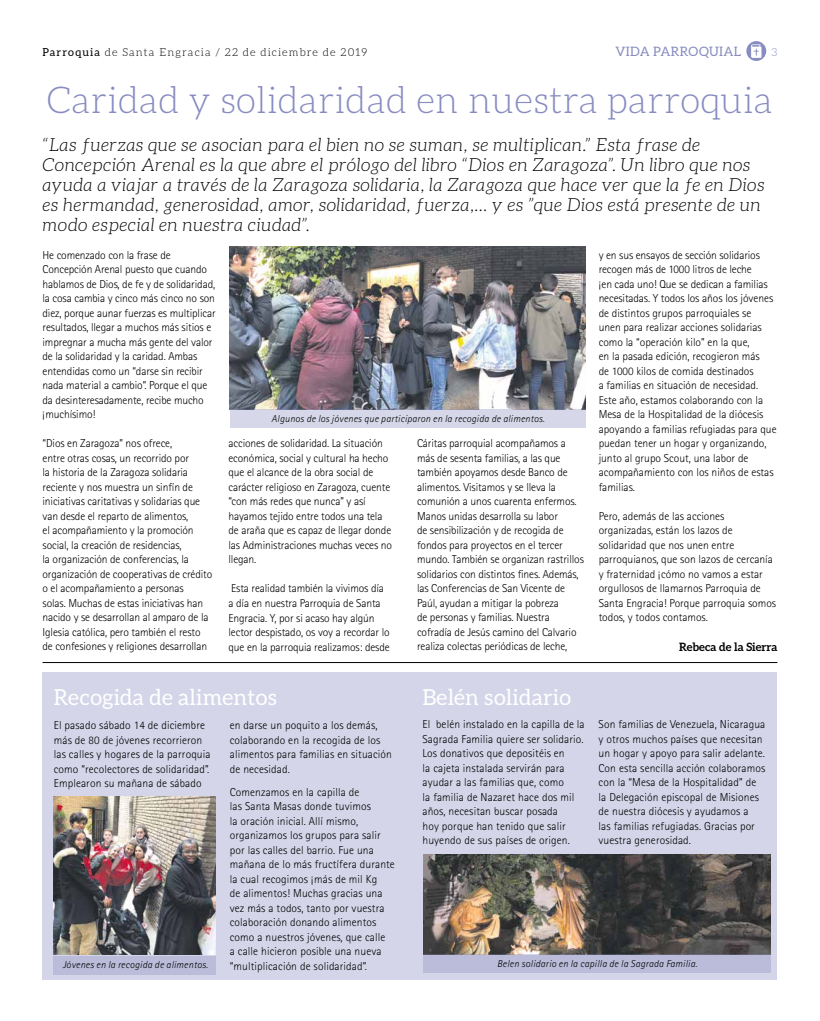
<style>
.page{position:relative;width:820px;height:1021px;background:#fff}
.page>*{position:absolute;margin:0;border:0;box-sizing:border-box;transform-origin:0 0}
.t1{font:300 37px "Aleo";letter-spacing:.01em;color:#888cc0}
.t2{font:22px "Aleo";letter-spacing:.01em;color:#fff}
.t3{font:italic 300 18px/20px "Aleo";letter-spacing:.025em;color:#000}
.t4{font:13px "Aleo";letter-spacing:.025em;color:#888cc0}
.t5{font:300 11.5px/14.5px "Rotis Sans Serif";letter-spacing:-.01em;color:#000}
.t6{font:300 11.5px/14.5px "Rotis Sans Serif";letter-spacing:.01em;color:#000}
.t7{font:700 11.5px "Aleo";color:#000}
.t8{font:300 11px "Aleo";letter-spacing:.1em;color:#000}
.t9{font:300 11px "Aleo";color:#888cc0}
.t10{font:italic 300 10px "Rotis Sans Serif";letter-spacing:.025em;color:#000}
.s1{font-weight:400}
</style>
<div class="page">
<div style="left:43px;top:672px;width:734px;height:307px;background:#d4d5e8"></div>
<svg style="left:746px;top:41px;width:19px;height:20px"></svg>
<img style="left:230px;top:247px;width:355px;height:162px">
<div style="left:230px;top:409px;width:355px;height:19px;background:#d6d8e9"></div>
<img style="left:54px;top:797px;width:162px;height:157px">
<div style="left:54px;top:955px;width:162px;height:19px;background:#babcda"></div>
<hr style="left:43px;top:662px;width:734px;height:1px;background:#000">
<img style="left:423px;top:854px;width:347px;height:100px">
<div style="left:423px;top:954px;width:347px;height:18px;background:#babcda"></div>
<p class="t8" style="left:43px;top:46px;width:326px"><span class="s1">Parroquia</span> de Santa Engracia / 22 de diciembre de 2019</p>
<p class="t4" style="left:615px;top:44px;width:127px">VIDA PARROQUIAL</p>
<p class="t9" style="left:771px;top:46px;width:7px">3</p>
<h1 class="t1" style="left:47px;top:80px;width:727px">Caridad y solidaridad en nuestra parroquia</h1>
<p class="t3" style="left:43px;top:134px;width:723px">“Las fuerzas que se asocian para el bien no se suman, se multiplican.” Esta frase de Concepción Arenal es la que abre el prólogo del libro “Dios en Zaragoza”. Un libro que nos ayuda a viajar a través de la Zaragoza solidaria, la Zaragoza que hace ver que la fe en Dios es hermandad, generosidad, amor, solidaridad, fuerza,… y es ”que Dios está presente de un modo especial en nuestra ciudad”.</p>
<p class="t5" style="left:43px;top:247px;width:174px">He comenzado con la frase de Concepción Arenal puesto que cuando hablamos de Dios, de fe y de solidaridad, la cosa cambia y cinco más cinco no son diez, porque aunar fuerzas es multiplicar resultados, llegar a muchos más sitios e impregnar a mucha más gente del valor de la solidaridad y la caridad. Ambas entendidas como un “darse sin recibir nada material a cambio”. Porque el que da desinteresadamente, recibe mucho ¡muchísimo!</p>
<p class="t5" style="left:43px;top:436px;width:171px">“Dios en Zaragoza” nos ofrece,<br>entre otras cosas, un recorrido por<br>la historia de la Zaragoza solidaria reciente y nos muestra un sinfín de iniciativas caritativas y solidarias que van desde el reparto de alimentos,<br>el acompañamiento y la promoción social, la creación de residencias,<br>la organización de conferencias, la organización de cooperativas de crédito o el acompañamiento a personas<br>solas. Muchas de estas iniciativas han nacido y se desarrollan al amparo de la Iglesia católica, pero también el resto de confesiones y religiones desarrollan</p>
<p class="t10" style="left:271px;top:412px;width:274px">Algunos de los jóvenes que participaron en la recogida de alimentos.</p>
<p class="t5" style="left:417px;top:436px;width:168px">Cáritas parroquial acompañamos a más de sesenta familias, a las que también apoyamos desde Banco de alimentos. Visitamos y se lleva la comunión a unos cuarenta enfermos.<br>Manos unidas desarrolla su labor<br>de sensibilización y de recogida de fondos para proyectos en el tercer mundo. También se organizan rastrillos solidarios con distintos fines. Además, las Conferencias de San Vicente de Paúl, ayudan a mitigar la pobreza<br>de personas y familias. Nuestra cofradía de Jesús camino del Calvario realiza colectas periódicas de leche,</p>
<p class="t5" style="left:228px;top:436px;width:165px">acciones de solidaridad. La situación económica, social y cultural ha hecho que el alcance de la obra social de carácter religioso en Zaragoza, cuente “con más redes que nunca” y así hayamos tejido entre todos una tela de araña que es capaz de llegar donde las Administraciones muchas veces no llegan.</p>
<p class="t5" style="left:228px;top:581px;width:163px">Esta realidad también la vivimos día<br>a día en nuestra Parroquia de Santa Engracia. Y, por si acaso hay algún lector despistado, os voy a recordar lo que en la parroquia realizamos: desde</p>
<h2 class="t2" style="left:54px;top:684px;width:224px">Recogida de alimentos</h2>
<h2 class="t2" style="left:422px;top:684px;width:150px">Belén solidario</h2>
<p class="t5" style="left:598px;top:248px;width:179px">y en sus ensayos de sección solidarios recogen más de 1000 litros de leche<br>¡en cada uno! Que se dedican a familias necesitadas. Y todos los años los jóvenes de distintos grupos parroquiales se<br>unen para realizar acciones solidarias como la “operación kilo” en la que,<br>en la pasada edición, recogieron más<br>de 1000 kilos de comida destinados<br>a familias en situación de necesidad.<br>Este año, estamos colaborando con la Mesa de la Hospitalidad de la diócesis apoyando a familias refugiadas para que puedan tener un hogar y organizando, junto al grupo Scout, una labor de acompañamiento con los niños de estas familias.</p>
<p class="t5" style="left:598px;top:509px;width:179px">Pero, además de las acciones organizadas, están los lazos de solidaridad que nos unen entre parroquianos, que son lazos de cercanía y fraternidad ¡cómo no vamos a estar orgullosos de llamarnos Parroquia de Santa Engracia! Porque parroquia somos todos, y todos contamos.</p>
<p class="t7" style="left:678px;top:639px;width:100px">Rebeca de la Sierra</p>
<p class="t6" style="left:54px;top:718px;width:158px">El pasado sábado 14 de diciembre más de 80 de jóvenes recorrieron las calles y hogares de la parroquia como “recolectores de solidaridad”.<br>Emplearon su mañana de sábado</p>
<p class="t10" style="left:63px;top:958px;width:147px">Jóvenes en la recogida de alimentos.</p>
<p class="t6" style="left:230px;top:718px;width:163px">en darse un poquito a los demás, colaborando en la recogida de los alimentos para familias en situación de necesidad.</p>
<p class="t6" style="left:230px;top:784px;width:166px">Comenzamos en la capilla de<br>las Santa Masas donde tuvimos<br>la oración inicial. Allí mismo, organizamos los grupos para salir por las calles del barrio. Fue una mañana de lo más fructífera durante la cual recogimos ¡más de mil Kg<br>de alimentos! Muchas gracias una vez más a todos, tanto por vuestra colaboración donando alimentos como a nuestros jóvenes, que calle<br>a calle hicieron posible una nueva “multiplicación de solidaridad”.</p>
<p class="t6" style="left:422px;top:717px;width:164px">El belén instalado en la capilla de la Sagrada Familia quiere ser solidario.<br>Los donativos que depositéis en<br>la cajeta instalada servirán para ayudar a las familias que, como<br>la familia de Nazaret hace dos mil años, necesitan buscar posada<br>hoy porque han tenido que salir huyendo de sus países de origen.</p>
<p class="t6" style="left:598px;top:717px;width:168px">Son familias de Venezuela, Nicaragua y otros muchos países que necesitan un hogar y apoyo para salir adelante.<br>Con esta sencilla acción colaboramos con la “Mesa de la Hospitalidad” de la Delegación episcopal de Misiones de nuestra diócesis y ayudamos a<br>las familias refugiadas. Gracias por vuestra generosidad.</p>
<p class="t10" style="left:497px;top:957px;width:201px">Belen solidario en la capilla de la Sagrada Familia.</p>
</div>
